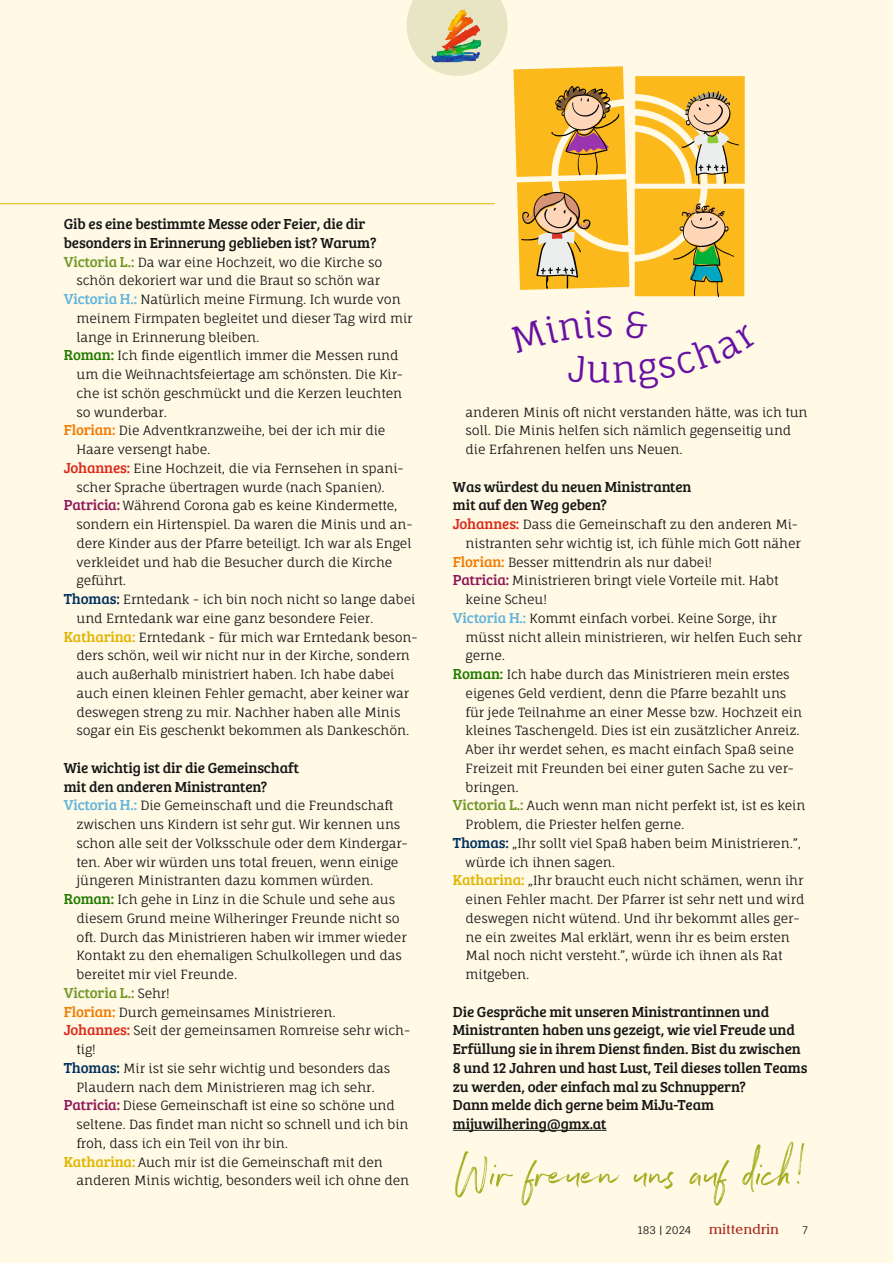
<style>
.page{position:relative;width:893px;height:1263px;background:#fff9e5}
.page>*{position:absolute;margin:0;border:0;box-sizing:border-box;transform-origin:0 0}
.t1{font:51px "Northwell Alt";color:#a8ae24}
.t2{font:15px/18.8px "Bree Serif";letter-spacing:-.01em;color:#151616}
.t3{font:15px "Bree Serif";letter-spacing:-.01em;color:#719727}
.t4{font:14.25px "Cheltenham IT Cby BT";letter-spacing:.02em;color:#a8251c}
.t5{font:12.75px/18.8px "Fauna One";letter-spacing:-.01em;color:#151616}
.t6{font:10.5px "Fauna One";color:#151616}
.s1{font-family:"Bree Serif";font-size:15px;color:#719727}
.s2{font-family:"Bree Serif";font-size:15px;color:#62b4dd}
.s3{font-family:"Bree Serif";font-size:15px;color:#227a00}
.s4{font-family:"Bree Serif";font-size:15px;color:#f17b00}
.s5{font-family:"Bree Serif";font-size:15px;color:#db2a1b}
.s6{font-family:"Bree Serif";font-size:15px;color:#8f1758}
.s7{font-family:"Bree Serif";font-size:15px;color:#00305d}
.s8{font-family:"Bree Serif";font-size:15px;color:#e0b400}
.s9{font-family:"Fauna One";font-size:12.75px;color:#151616}
</style>
<div class="page">
<hr style="left:0;top:203px;width:495px;height:1px;background:#e0b400">
<hr style="left:453px;top:1130px;width:154px;height:1px;background:#151616">
<svg style="left:407px;top:0;width:222px;height:290px"></svg>
<svg style="left:635px;top:76px;width:110px;height:222px;background:#eabd4c"></svg>
<p class="t2" style="left:64px;top:214px;width:314px">Gib es eine bestimmte Messe oder Feier, die dir besonders in Erinnerung geblieben ist? Warum?</p>
<p class="t5" style="left:64px;top:252px;width:320px;text-align:right"><span class="s1">Victoria L.:</span> Da war eine Hochzeit, wo die Kirche so schön dekoriert war und die Braut so schön war</p>
<p class="t5" style="left:77px;top:290px;width:337px;text-indent:-13px"><span class="s2">Victoria H.:</span> Natürlich meine Firmung. Ich wurde von meinem Firmpaten begleitet und dieser Tag wird mir lange in Erinnerung bleiben.</p>
<p class="t5" style="left:77px;top:346px;width:328px;text-indent:-13px"><span class="s3">Roman:</span> Ich finde eigentlich immer die Messen rund um die Weihnachtsfeiertage am schönsten. Die Kir&shy;che ist schön geschmückt und die Kerzen leuchten so wunderbar.</p>
<p class="t5" style="left:77px;top:421px;width:310px;text-indent:-13px"><span class="s4">Florian:</span> Die Adventkranzweihe, bei der ich mir die<br>Haare versengt habe.</p>
<p class="t5" style="left:64px;top:459px;width:341px;text-align:center"><span class="s5">Johannes:</span> Eine Hochzeit, die via Fernsehen in spani&shy;scher Sprache übertragen wurde (nach Spanien).</p>
<p class="t5" style="left:77px;top:496px;width:338px;text-indent:-13px"><span class="s6">Patricia:</span> Während Corona gab es keine Kindermette, sondern ein Hirtenspiel. Da waren die Minis und an&shy;dere Kinder aus der Pfarre beteiligt. Ich war als Engel verkleidet und hab die Besucher durch die Kirche geführt.</p>
<p class="t5" style="left:77px;top:590px;width:340px;text-indent:-13px"><span class="s7">Thomas:</span> Erntedank - ich bin noch nicht so lange dabei und Erntedank war eine ganz besondere Feier.</p>
<p class="t5" style="left:77px;top:627px;width:343px;text-indent:-13px"><span class="s8">Katharina:</span> Erntedank - für mich war Erntedank beson&shy;ders schön, weil wir nicht nur in der Kirche, sondern auch außerhalb ministriert haben. Ich habe dabei auch einen kleinen Fehler gemacht, aber keiner war deswegen streng zu mir. Nachher haben alle Minis sogar ein Eis geschenkt bekommen als Dankeschön.</p>
<p class="t2" style="left:64px;top:757px;width:237px">Wie wichtig ist dir die Gemeinschaft mit den anderen Ministranten?</p>
<p class="t5" style="left:77px;top:796px;width:333px;text-indent:-13px"><span class="s2">Victoria H.:</span> Die Gemeinschaft und die Freundschaft zwischen uns Kindern ist sehr gut. Wir kennen uns schon alle seit der Volksschule oder dem Kindergar&shy;ten. Aber wir würden uns total freuen, wenn einige jüngeren Ministranten dazu kommen würden.</p>
<p class="t5" style="left:77px;top:890px;width:332px;text-indent:-13px"><span class="s3">Roman:</span> Ich gehe in Linz in die Schule und sehe aus diesem Grund meine Wilheringer Freunde nicht so oft. Durch das Ministrieren haben wir immer wieder Kontakt zu den ehemaligen Schulkollegen und das bereitet mir viel Freunde.</p>
<p class="t3" style="left:64px;top:982px;width:107px">Victoria L.: <span class="s9">Sehr!</span></p>
<p class="t5" style="left:64px;top:1002px;width:273px"><span class="s4">Florian:</span> Durch gemeinsames Ministrieren.</p>
<p class="t5" style="left:77px;top:1021px;width:335px;text-indent:-13px"><span class="s5">Johannes:</span> Seit der gemeinsamen Romreise sehr wich&shy;tig!</p>
<p class="t5" style="left:64px;top:1059px;width:328px;text-align:center"><span class="s7">Thomas:</span> Mir ist sie sehr wichtig und besonders das<br>Plaudern nach dem Ministrieren mag ich sehr.</p>
<p class="t5" style="left:77px;top:1096px;width:334px;text-indent:-13px"><span class="s6">Patricia:</span> Diese Gemeinschaft ist eine so schöne und seltene. Das findet man nicht so schnell und ich bin froh, dass ich ein Teil von ihr bin.</p>
<p class="t5" style="left:77px;top:1152px;width:334px;text-indent:-13px"><span class="s8">Katharina:</span> Auch mir ist die Gemeinschaft mit den anderen Minis wichtig, besonders weil ich ohne den</p>
<p class="t5" style="left:466px;top:402px;width:344px">anderen Minis oft nicht verstanden hätte, was ich tun soll. Die Minis helfen sich nämlich gegenseitig und die Erfahrenen helfen uns Neuen.</p>
<p class="t2" style="left:453px;top:476px;width:240px">Was würdest du neuen Ministranten mit auf den Weg geben?</p>
<p class="t5" style="left:453px;top:515px;width:349px;text-align:right"><span class="s5">Johannes:</span> Dass die Gemeinschaft zu den anderen Mi&shy;nistranten sehr wichtig ist, ich fühle mich Gott näher</p>
<p class="t5" style="left:453px;top:552px;width:261px"><span class="s4">Florian:</span> Besser mittendrin als nur dabei!</p>
<p class="t5" style="left:466px;top:571px;width:314px;text-indent:-13px"><span class="s6">Patricia:</span> Ministrieren bringt viele Vorteile mit. Habt keine Scheu!</p>
<p class="t5" style="left:466px;top:609px;width:338px;text-indent:-13px"><span class="s2">Victoria H.:</span> Kommt einfach vorbei. Keine Sorge, ihr müsst nicht allein ministrieren, wir helfen Euch sehr gerne.</p>
<p class="t5" style="left:466px;top:665px;width:338px;text-indent:-13px"><span class="s3">Roman:</span> Ich habe durch das Ministrieren mein erstes eigenes Geld verdient, denn die Pfarre bezahlt uns für jede Teilnahme an einer Messe bzw. Hochzeit ein kleines Taschengeld. Dies ist ein zusätzlicher Anreiz.<br>Aber ihr werdet sehen, es macht einfach Spaß seine Freizeit mit Freunden bei einer guten Sache zu ver&shy;bringen.</p>
<p class="t5" style="left:466px;top:796px;width:341px;text-indent:-13px"><span class="s1">Victoria L.:</span> Auch wenn man nicht perfekt ist, ist es kein<br>Problem, die Priester helfen gerne.</p>
<p class="t5" style="left:466px;top:834px;width:337px;text-indent:-13px"><span class="s7">Thomas:</span> „Ihr sollt viel Spaß haben beim Ministrieren.”, würde ich ihnen sagen.</p>
<p class="t5" style="left:466px;top:871px;width:340px;text-indent:-13px"><span class="s8">Katharina:</span> „Ihr braucht euch nicht schämen, wenn ihr einen Fehler macht. Der Pfarrer ist sehr nett und wird deswegen nicht wütend. Und ihr bekommt alles ger&shy;ne ein zweites Mal erklärt, wenn ihr es beim ersten Mal noch nicht versteht.”, würde ich ihnen als Rat mitgeben.</p>
<p class="t2" style="left:453px;top:1001px;width:356px">Die Gespräche mit unseren Ministrantinnen und Ministranten haben uns gezeigt, wie viel Freude und Erfüllung sie in ihrem Dienst finden. Bist du zwischen 8 und 12 Jahren und hast Lust, Teil dieses tollen Teams zu werden, oder einfach mal zu Schnuppern?<br>Dann melde dich gerne beim MiJu-Team</p>
<p class="t2" style="left:453px;top:1114px;width:155px">mijuwilhering@gmx.at</p>
<p class="t1" style="left:453px;top:1136px;width:354px">Wir freuen uns auf dich!</p>
<p class="t6" style="left:638px;top:1223px;width:55px">183 | 2024</p>
<p class="t4" style="left:709px;top:1220px;width:71px">mittendrin</p>
<p class="t6" style="left:802px;top:1223px;width:7px">7</p>
</div>
